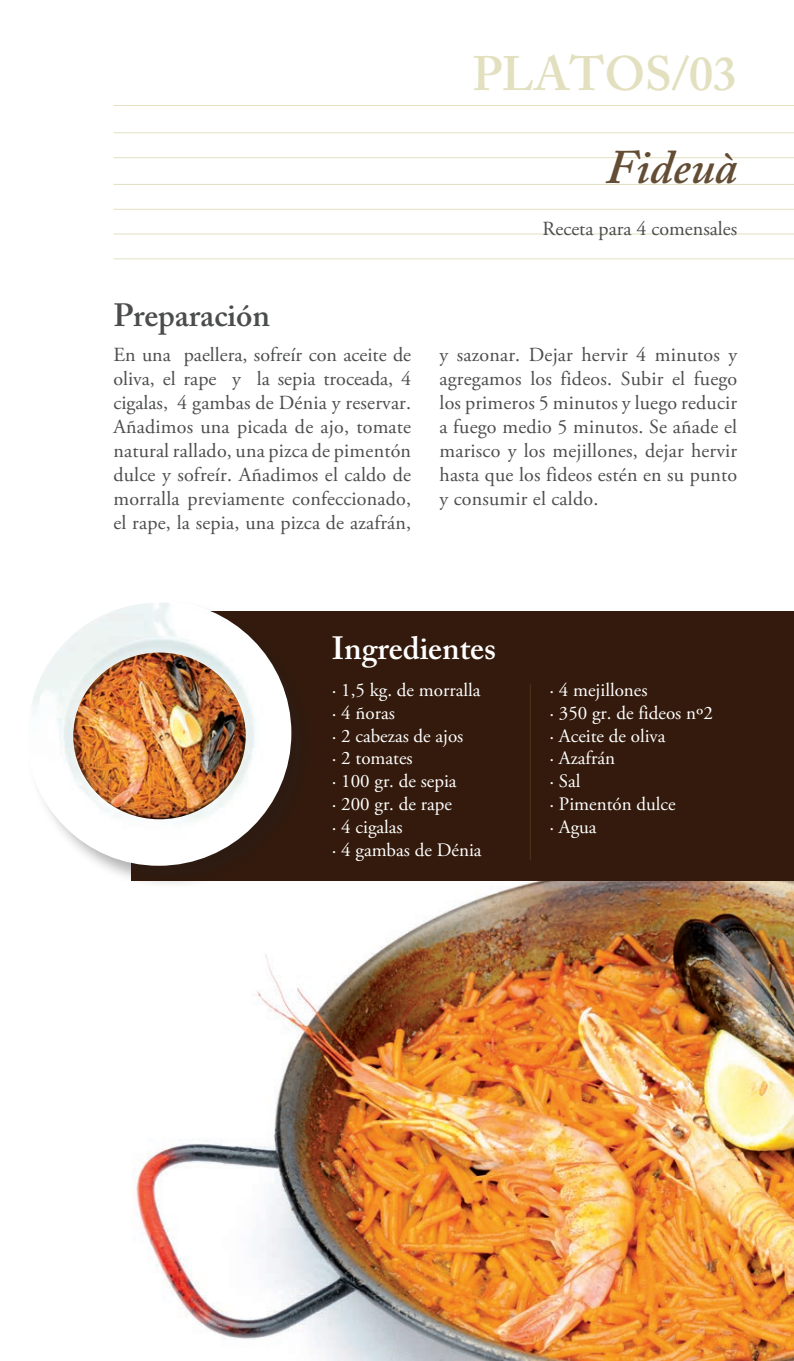
<style>
.page{position:relative;width:794px;height:1361px;background:#fff}
.page>*{position:absolute;margin:0;border:0;box-sizing:border-box;transform-origin:0 0}
.t1{font:600 48px "Adobe Caslon Pro";color:#e2e0bf}
.t2{font:italic 600 48px "Adobe Caslon Pro";color:#644d35}
.t3{font:600 32px "Adobe Caslon Pro";color:#fff}
.t4{font:600 32px "Adobe Caslon Pro";letter-spacing:-.005em;color:#4b4c4d}
.t5{font:20px/24px "Adobe Garamond Pro";letter-spacing:.01em;color:#4b4c4d;text-align:justify}
.t6{font:19px/22.8px "Adobe Garamond Pro";color:#fff}
</style>
<div class="page">
<img style="left:133px;top:881px;width:661px;height:480px">
<div style="left:132px;top:611px;width:662px;height:270px;background:#331a0c"></div>
<div style="left:25px;top:600px;width:290px;height:289px;background:#231f20;opacity:.35"></div>
<img style="left:27px;top:601px;width:263px;height:264px;border-radius:132px">
<img style="left:73px;top:652px;width:173px;height:167px">
<hr style="left:530px;top:684px;width:1px;height:175px;background:#4f371e">
<hr style="left:114px;top:105px;width:680px;height:1px;background:#e2e0bf">
<hr style="left:114px;top:132px;width:680px;height:1px;background:#e2e0bf">
<hr style="left:114px;top:157px;width:680px;height:1px;background:#e2e0bf">
<hr style="left:114px;top:184px;width:680px;height:1px;background:#e2e0bf">
<hr style="left:114px;top:209px;width:680px;height:1px;background:#e2e0bf">
<hr style="left:114px;top:233px;width:680px;height:1px;background:#e2e0bf">
<hr style="left:114px;top:258px;width:680px;height:1px;background:#e2e0bf">
<h1 class="t1" style="left:472px;top:45px;width:266px">PLATOS/03</h1>
<h2 class="t4" style="left:113px;top:297px;width:158px">Preparación</h2>
<h1 class="t2" style="left:605px;top:139px;width:133px">Fideuà</h1>
<p class="t5" style="left:542px;top:217px;width:196px">Receta para 4 comensales</p>
<p class="t5" style="left:113px;top:343px;width:299px">En una paellera, sofreír con aceite de oliva, el rape y la sepia troceada, 4 cigalas, 4 gambas de Dénia y reservar.<br>Añadimos una picada de ajo, tomate natural rallado, una pizca de pimentón dulce y sofreír. Añadimos el caldo de morralla previamente confeccionado, el rape, la sepia, una pizca de azafrán,</p>
<p class="t5" style="left:439px;top:343px;width:299px">y sazonar. Dejar hervir 4 minutos y agregamos los fideos. Subir el fuego los primeros 5 minutos y luego reducir a fuego medio 5 minutos. Se añade el marisco y los mejillones, dejar hervir hasta que los fideos estén en su punto y consumir el caldo.</p>
<h2 class="t3" style="left:332px;top:629px;width:166px">Ingredientes</h2>
<p class="t6" style="left:332px;top:679px;width:151px">· 1,5 kg. de morralla · 4 ñoras<br>· 2 cabezas de ajos<br>· 2 tomates<br>· 100 gr. de sepia<br>· 200 gr. de rape<br>· 4 cigalas<br>· 4 gambas de Dénia</p>
<p class="t6" style="left:549px;top:679px;width:165px">· 4 mejillones<br>· 350 gr. de fideos nº2 · Aceite de oliva<br>· Azafrán<br>· Sal<br>· Pimentón dulce<br>· Agua</p>
</div>
